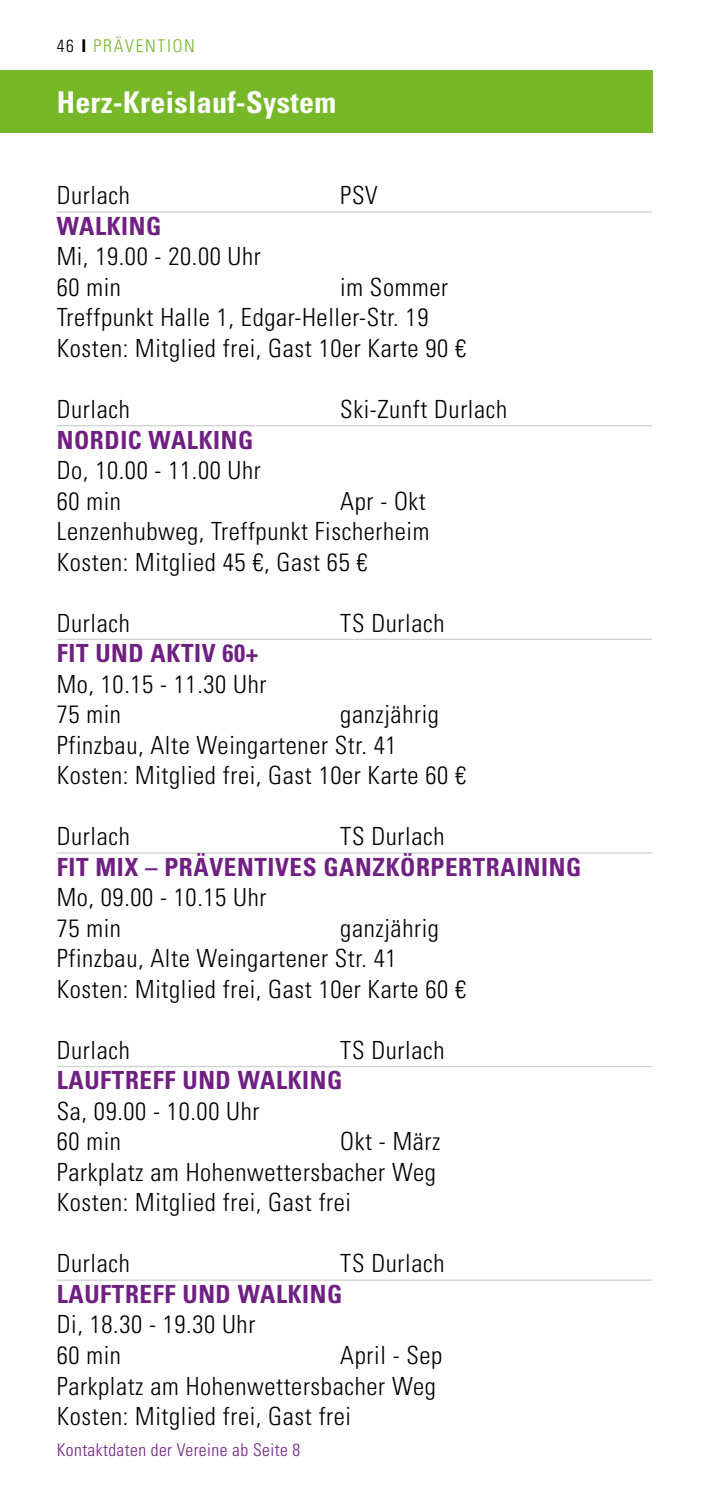
<style>
.page{position:relative;width:709px;height:1489px;background:#fff}
.page>*{position:absolute;margin:0;border:0;box-sizing:border-box;transform-origin:0 0}
.t1{font:700 condensed 30px "Univers LT";letter-spacing:.01em;color:#fff}
.t2{font:300 condensed 25px/30.5px "Univers LT";letter-spacing:.025em;color:#000}
.t3{font:700 condensed 25px "Univers LT";letter-spacing:.025em;color:#6f2082}
.t4{font:300 condensed 17.5px "Univers LT";letter-spacing:.025em;color:#6f2082}
.t5{font:300 condensed 17.5px "Univers LT";letter-spacing:.1em;color:#76b828}
.s1{color:#000}
.s2{font-weight:700;color:#000}
</style>
<div class="page">
<div style="left:0;top:71px;width:652px;height:62px;background:#76b828"></div>
<hr style="left:57px;top:211px;width:595px;height:2px;background:#cfd0d0">
<hr style="left:57px;top:425px;width:595px;height:1px;background:#cfd0d0">
<hr style="left:57px;top:1065px;width:595px;height:2px;background:#cfd0d0">
<hr style="left:57px;top:638px;width:595px;height:2px;background:#cfd0d0">
<hr style="left:57px;top:852px;width:595px;height:1px;background:#cfd0d0">
<hr style="left:57px;top:1279px;width:595px;height:1px;background:#cfd0d0">
<p class="t5" style="left:57px;top:35px;width:140px"><span class="s1">46</span> <span class="s2">I</span> Prävention</p>
<p class="t1" style="left:57px;top:84px;width:281px">HERZ-KREISLAUF-SYSTEM</p>
<p class="t2" style="left:57px;top:180px;width:75px">Durlach</p>
<p class="t2" style="left:340px;top:180px;width:38px">PSV</p>
<p class="t3" style="left:57px;top:211px;width:106px">WALKIN G</p>
<p class="t2" style="left:57px;top:241px;width:206px">Mi, 19.00 - 20.00 Uhr<br>60 min</p>
<p class="t2" style="left:57px;top:272px;width:411px;text-indent:283px">im Sommer<br>Treffpunkt Halle 1, Edgar-Heller-Str. 19<br>Kosten: Mitglied frei, Gast 10er Karte 90 €</p>
<p class="t2" style="left:57px;top:394px;width:75px">Durlach</p>
<p class="t2" style="left:340px;top:394px;width:168px">Ski-Zunft Durlach</p>
<p class="t3" style="left:57px;top:424px;width:198px">NORDIC WALKING</p>
<p class="t2" style="left:57px;top:455px;width:206px">Do, 10.00 - 11.00 Uhr<br>60 min</p>
<p class="t2" style="left:57px;top:485px;width:374px;text-indent:283px">Apr - Okt<br>Lenzenhubweg, Treffpunkt Fischerheim<br>Kosten: Mitglied 45 €, Gast 65 €</p>
<p class="t2" style="left:57px;top:607px;width:75px">Durlach</p>
<p class="t2" style="left:340px;top:607px;width:106px">TS Durlach</p>
<p class="t3" style="left:57px;top:638px;width:203px">FIT UN D AKTIV 60+</p>
<p class="t2" style="left:57px;top:668px;width:211px">Mo, 10.15 - 11.30 Uhr<br>75 min</p>
<p class="t2" style="left:57px;top:699px;width:411px;text-indent:283px">ganzjährig<br>Pfinzbau, Alte Weingartener Str. 41<br>Kosten: Mitglied frei, Gast 10er Karte 60 €</p>
<p class="t2" style="left:57px;top:821px;width:75px">Durlach</p>
<p class="t2" style="left:340px;top:821px;width:106px">TS Durlach</p>
<p class="t3" style="left:57px;top:851px;width:472px">FIT MIX – PRÄVENTIVES GANZKÖRPERTRAININ</p>
<p class="t3" style="left:566px;top:851px;width:17px">G</p>
<p class="t2" style="left:57px;top:882px;width:211px">Mo, 09.00 - 10.15 Uhr<br>75 min</p>
<p class="t2" style="left:57px;top:912px;width:411px;text-indent:283px">ganzjährig<br>Pfinzbau, Alte Weingartener Str. 41<br>Kosten: Mitglied frei, Gast 10er Karte 60 €</p>
<p class="t2" style="left:57px;top:1034px;width:75px">Durlach</p>
<p class="t2" style="left:340px;top:1034px;width:106px">TS Durlach</p>
<p class="t3" style="left:57px;top:1065px;width:287px">LAUFTREFF UN D WALKIN G</p>
<p class="t2" style="left:57px;top:1095px;width:204px">Sa, 09.00 - 10.00 Uhr<br>60 min</p>
<p class="t2" style="left:57px;top:1126px;width:385px;text-indent:283px">Okt - März<br>Parkplatz am Hohenwettersbacher Weg<br>Kosten: Mitglied frei, Gast frei</p>
<p class="t2" style="left:57px;top:1248px;width:75px">Durlach</p>
<p class="t2" style="left:340px;top:1248px;width:106px">TS Durlach</p>
<p class="t3" style="left:57px;top:1278px;width:287px">LAUFTREFF UN D WALKIN G</p>
<p class="t2" style="left:57px;top:1309px;width:200px">Di, 18.30 - 19.30 Uhr<br>60 min</p>
<p class="t2" style="left:57px;top:1339px;width:387px;text-indent:283px">April - Sep<br>Parkplatz am Hohenwettersbacher Weg<br>Kosten: Mitglied frei, Gast frei</p>
<p class="t4" style="left:57px;top:1438px;width:245px">Kontaktdaten der Vereine ab Seite 8</p>
</div>
